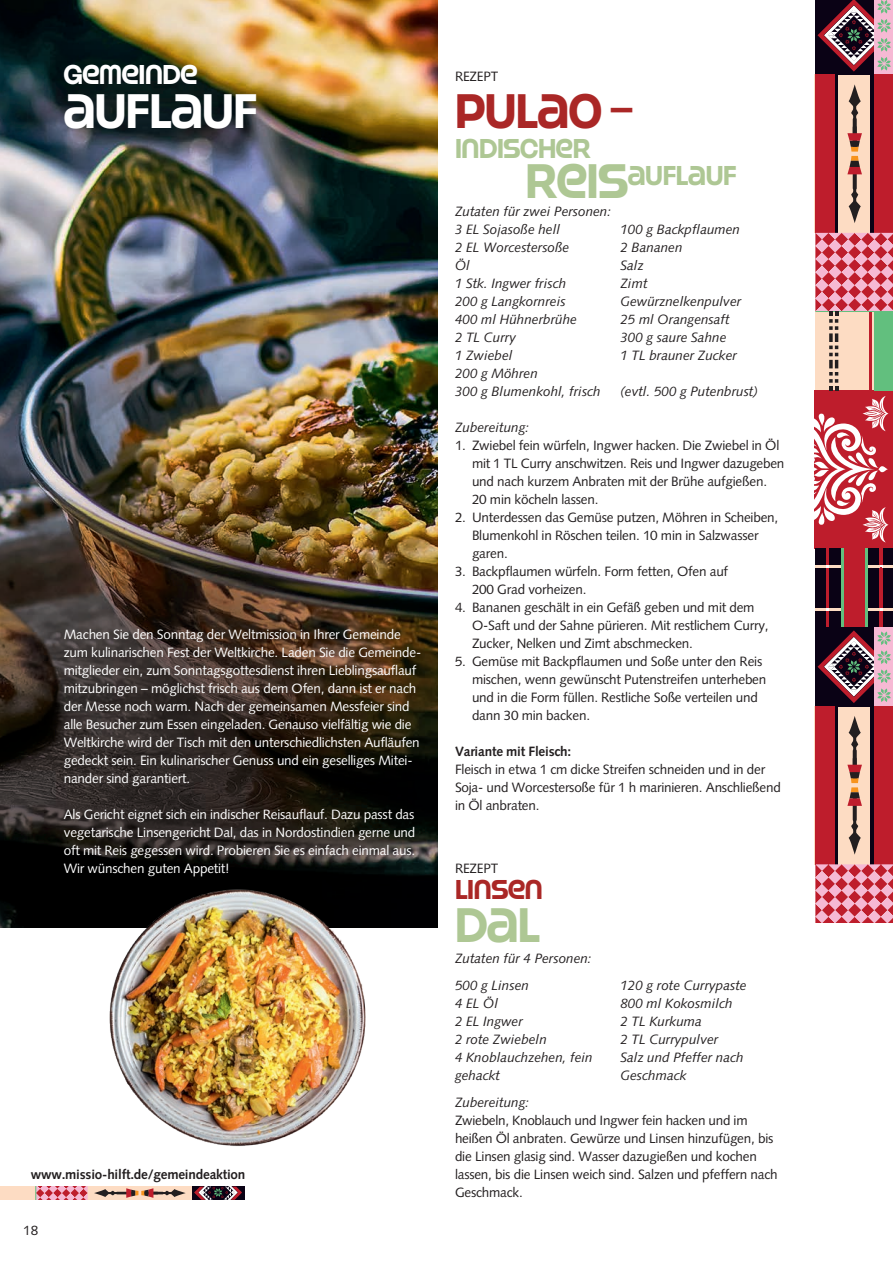
<style>
.page{position:relative;width:893px;height:1263px;background:#fff}
.page>*{position:absolute;margin:0;border:0;box-sizing:border-box;transform-origin:0 0}
.t1{font:700 48px "Strenuous Rg";letter-spacing:-.015em;color:#fff}
.t2{font:700 48px "Strenuous Rg";letter-spacing:-.015em;color:#aa2726}
.t3{font:700 48px "Strenuous Rg";color:#aec794}
.t4{font:700 27px/27px "Strenuous Rg";letter-spacing:-.015em;color:#aec794}
.t5{font:700 27px "Strenuous Rg";letter-spacing:-.015em;color:#fff}
.t6{font:700 27px "Strenuous Rg";letter-spacing:-.015em;color:#aa2726}
.t7{font:13.5px/18px "Syntax";letter-spacing:-.015em;color:#231f20}
.t8{font:13.5px/18px "Syntax";letter-spacing:-.015em;color:#fff}
.t9{font:italic 13.5px/18px "Syntax";color:#231f20}
.t10{font:700 13.5px "Syntax";letter-spacing:-.015em;color:#231f20}
.s1{font-size:48px}
</style>
<div class="page">
<div style="left:815px;top:75px;width:78px;height:158px;background:#fddcc3"></div>
<div style="left:815px;top:0;width:78px;height:75px;background:#0a0215"></div>
<div style="left:874px;top:0;width:19px;height:75px;background:#f6b9d4"></div>
<svg style="left:817px;top:0;width:74px;height:72px"></svg>
<div style="left:870px;top:75px;width:20px;height:158px;background:#0a0215"></div>
<div style="left:819px;top:75px;width:19px;height:158px;background:#0a0215"></div>
<div style="left:815px;top:75px;width:20px;height:158px;background:#be1d2c"></div>
<hr style="left:853px;top:159px;width:3px;height:50px;background:#231f20">
<svg style="left:848px;top:190px;width:13px;height:33px"></svg>
<svg style="left:853px;top:125px;width:4px;height:65px"></svg>
<hr style="left:853px;top:98px;width:3px;height:50px;background:#231f20">
<svg style="left:848px;top:84px;width:13px;height:34px"></svg>
<svg style="left:853px;top:118px;width:4px;height:30px"></svg>
<svg style="left:847px;top:133px;width:15px;height:41px"></svg>
<div style="left:874px;top:75px;width:19px;height:158px;background:#be1d2c"></div>
<div style="left:815px;top:390px;width:78px;height:158px;background:#be1d2c"></div>
<div style="left:834px;top:548px;width:34px;height:79px;background:#be1d2c"></div>
<hr style="left:865px;top:548px;width:3px;height:79px;background:#62bf7e">
<svg style="left:815px;top:233px;width:78px;height:157px"></svg>
<hr style="left:841px;top:548px;width:3px;height:79px;background:#62bf7e">
<div style="left:882px;top:567px;width:11px;height:41px;background:#0a0215"></div>
<div style="left:868px;top:567px;width:11px;height:41px;background:#0a0215"></div>
<hr style="left:880px;top:567px;width:2px;height:41px;background:#be1d2c">
<hr style="left:882px;top:567px;width:1px;height:41px;background:#be1d2c">
<hr style="left:879px;top:567px;width:1px;height:41px;background:#be1d2c">
<div style="left:815px;top:567px;width:11px;height:41px;background:#0a0215"></div>
<div style="left:829px;top:567px;width:12px;height:41px;background:#0a0215"></div>
<hr style="left:827px;top:567px;width:2px;height:41px;background:#be1d2c">
<hr style="left:826px;top:567px;width:1px;height:41px;background:#be1d2c">
<svg style="left:868px;top:548px;width:25px;height:19px"></svg>
<svg style="left:815px;top:548px;width:26px;height:19px"></svg>
<svg style="left:815px;top:396px;width:73px;height:146px"></svg>
<div style="left:815px;top:706px;width:78px;height:158px;background:#fddcc3"></div>
<div style="left:815px;top:627px;width:78px;height:79px;background:#0a0215"></div>
<div style="left:874px;top:627px;width:19px;height:79px;background:#f6b9d4"></div>
<svg style="left:815px;top:608px;width:78px;height:95px"></svg>
<div style="left:870px;top:706px;width:20px;height:158px;background:#0a0215"></div>
<div style="left:819px;top:706px;width:19px;height:158px;background:#0a0215"></div>
<div style="left:815px;top:706px;width:20px;height:158px;background:#be1d2c"></div>
<hr style="left:853px;top:791px;width:3px;height:50px;background:#231f20">
<svg style="left:848px;top:821px;width:13px;height:34px"></svg>
<svg style="left:853px;top:757px;width:4px;height:64px"></svg>
<hr style="left:853px;top:729px;width:3px;height:50px;background:#231f20">
<svg style="left:848px;top:716px;width:13px;height:33px"></svg>
<svg style="left:853px;top:749px;width:4px;height:30px"></svg>
<svg style="left:847px;top:765px;width:15px;height:41px"></svg>
<div style="left:874px;top:706px;width:19px;height:158px;background:#be1d2c"></div>
<svg style="left:815px;top:864px;width:78px;height:59px"></svg>
<img style="left:0;top:0;width:438px;height:927px">
<img style="left:73px;top:855px;width:334px;height:291px">
<div style="left:88px;top:1186px;width:104px;height:14px;background:#fddcc3"></div>
<div style="left:192px;top:1186px;width:52px;height:14px;background:#0a0215"></div>
<div style="left:0;top:1186px;width:36px;height:14px;background:#fddcc3"></div>
<svg style="left:194px;top:1186px;width:48px;height:14px"></svg>
<svg style="left:94px;top:1189px;width:22px;height:8px"></svg>
<hr style="left:116px;top:1192px;width:43px;height:2px;background:#231f20">
<svg style="left:164px;top:1189px;width:22px;height:8px"></svg>
<hr style="left:144px;top:1192px;width:20px;height:2px;background:#231f20">
<svg style="left:126px;top:1188px;width:27px;height:10px"></svg>
<svg style="left:36px;top:1186px;width:52px;height:14px"></svg>
<h2 class="t5" style="left:64px;top:58px;width:135px">GEMEINDE</h2>
<h1 class="t1" style="left:64px;top:82px;width:195px">AUFLAUF</h1>
<p class="t8" style="left:64px;top:625px;width:359px">Machen Sie den Sonntag der Weltmission in Ihrer Gemeinde zum kulinarischen Fest der Weltkirche. Laden Sie die Gemeinde&shy;mitglieder ein, zum Sonntagsgottesdienst ihren Lieblingsauflauf mitzubringen – möglichst frisch aus dem Ofen, dann ist er nach der Messe noch warm. Nach der gemeinsamen Messfeier sind alle Besucher zum Essen eingeladen. Genauso vielfältig wie die Weltkirche wird der Tisch mit den unterschiedlichsten Aufläufen gedeckt sein. Ein kulinarischer Genuss und ein geselliges Mitei&shy;nander sind garantiert.</p>
<p class="t8" style="left:64px;top:805px;width:353px;text-align:justify">Als Gericht eignet sich ein indischer Reisauflauf. Dazu passt das vegetarische Linsengericht Dal, das in Nordostindien gerne und oft mit Reis gegessen wird. Probieren Sie es einfach einmal aus.<br>Wir wünschen guten Appetit!</p>
<p class="t10" style="left:31px;top:1167px;width:216px">www.missio-hilft.de/gemeindeaktion</p>
<p class="t7" style="left:23px;top:1221px;width:17px">18</p>
<p class="t7" style="left:455px;top:67px;width:45px">REZEPT</p>
<h1 class="t2" style="left:455px;top:81px;width:180px">PULAO –</h1>
<h2 class="t4" style="left:525px;top:134px;width:213px;text-indent:-71px">INDISCHER<br><span class="s1">REIS</span>AUFLAUF</h2>
<p class="t9" style="left:455px;top:202px;width:158px">Zutaten für zwei Personen:<br>3 EL Sojasoße hell<br>2 EL Worcestersoße<br>Öl<br>1 Stk. Ingwer frisch<br>200 g Langkornreis<br>400 ml Hühnerbrühe<br>2 TL Curry<br>1 Zwiebel<br>200 g Möhren<br>300 g Blumenkohl, frisch</p>
<p class="t9" style="left:620px;top:220px;width:122px">100 g Backpflaumen<br>2 Bananen<br>Salz<br>Zimt<br>Gewürznelkenpulver<br>25 ml Orangensaft<br>300 g saure Sahne<br>1 TL brauner Zucker</p>
<p class="t9" style="left:620px;top:382px;width:139px">(evtl. 500 g Putenbrust)</p>
<p class="t9" style="left:455px;top:418px;width:76px">Zubereitung:</p>
<p class="t7" style="left:472px;top:436px;width:314px;text-indent:-17px">1. Zwiebel fein würfeln, Ingwer hacken. Die Zwiebel in Öl mit 1 TL Curry anschwitzen. Reis und Ingwer dazugeben und nach kurzem Anbraten mit der Brühe aufgießen.<br>20 min köcheln lassen.</p>
<p class="t7" style="left:472px;top:508px;width:308px;text-indent:-17px">2. Unterdessen das Gemüse putzen, Möhren in Scheiben,<br>Blumenkohl in Röschen teilen. 10 min in Salzwasser garen.</p>
<p class="t7" style="left:472px;top:562px;width:258px;text-indent:-17px">3. Backpflaumen würfeln. Form fetten, Ofen auf<br>200 Grad vorheizen.</p>
<p class="t7" style="left:472px;top:598px;width:298px;text-indent:-17px">4. Bananen geschält in ein Gefäß geben und mit dem<br>O-Saft und der Sahne pürieren. Mit restlichem Curry,<br>Zucker, Nelken und Zimt abschmecken.</p>
<p class="t7" style="left:472px;top:652px;width:296px;text-indent:-17px">5. Gemüse mit Backpflaumen und Soße unter den Reis mischen, wenn gewünscht Putenstreifen unterheben und in die Form füllen. Restliche Soße verteilen und dann 30 min backen.</p>
<p class="t10" style="left:455px;top:743px;width:118px">Variante mit Fleisch:</p>
<p class="t7" style="left:455px;top:760px;width:327px">Fleisch in etwa 1 cm dicke Streifen schneiden und in der<br>Soja- und Worcestersoße für 1 h marinieren. Anschließend in Öl anbraten.</p>
<p class="t7" style="left:455px;top:859px;width:45px">REZEPT</p>
<h2 class="t6" style="left:455px;top:873px;width:89px">LINSEN</h2>
<h1 class="t3" style="left:455px;top:896px;width:87px">DAL</h1>
<p class="t9" style="left:455px;top:945px;width:138px;line-height:27px">Zutaten für 4 Personen:<br>500 g Linsen</p>
<p class="t9" style="left:455px;top:994px;width:139px">4 EL Öl<br>2 EL Ingwer<br>2 rote Zwiebeln<br>4 Knoblauchzehen, fein gehackt</p>
<p class="t9" style="left:620px;top:976px;width:128px">120 g rote Currypaste<br>800 ml Kokosmilch<br>2 TL Kurkuma<br>2 TL Currypulver<br>Salz und Pfeffer nach<br>Geschmack</p>
<p class="t9" style="left:455px;top:1093px;width:76px">Zubereitung:</p>
<p class="t7" style="left:455px;top:1111px;width:324px">Zwiebeln, Knoblauch und Ingwer fein hacken und im heißen Öl anbraten. Gewürze und Linsen hinzufügen, bis die Linsen glasig sind. Wasser dazugießen und kochen lassen, bis die Linsen weich sind. Salzen und pfeffern nach Geschmack.</p>
</div>
